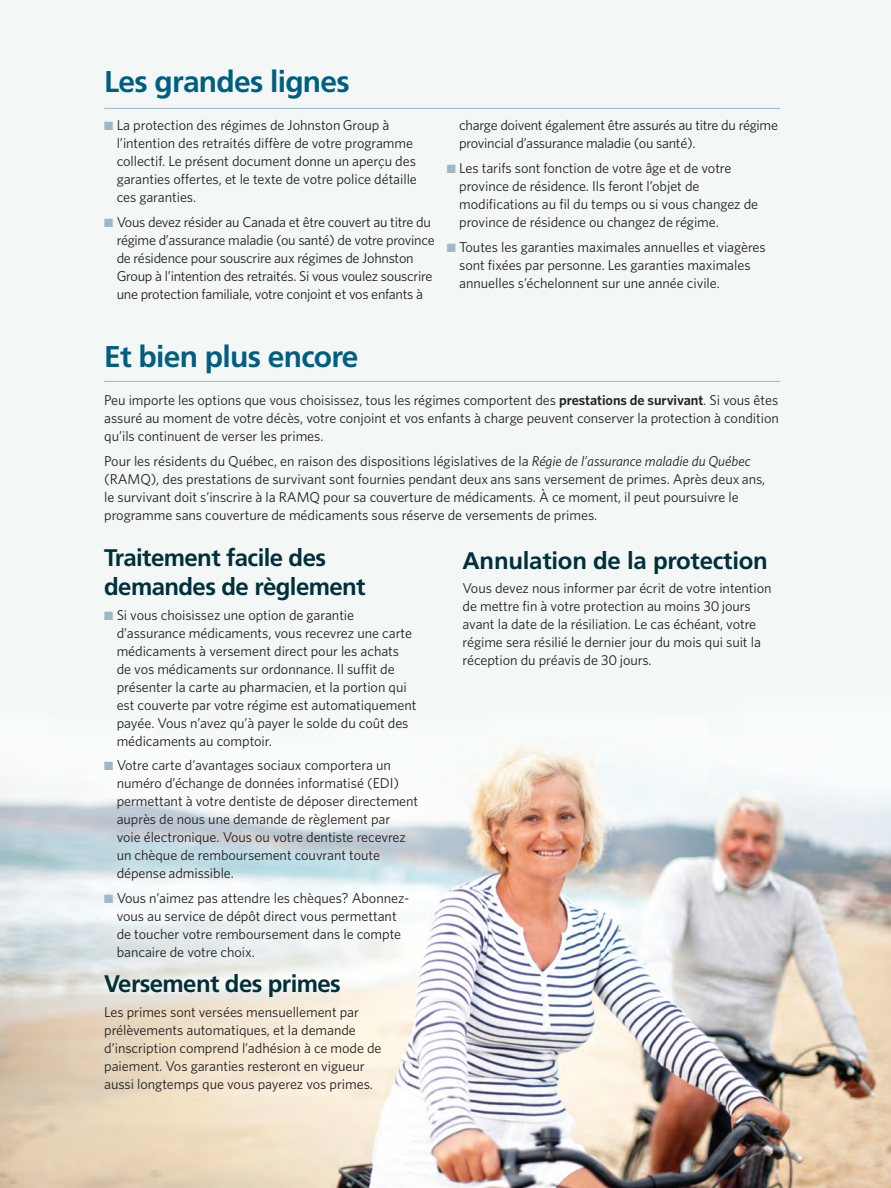
<style>
.page{position:relative;width:891px;height:1188px;background:#fff}
.page>*{position:absolute;margin:0;border:0;box-sizing:border-box;transform-origin:0 0}
.Headline{font:700 30px "Frutiger";letter-spacing:-.025em;color:#005e82}
.Headline-2{font:700 24px/28.5px "Frutiger";letter-spacing:-.025em;color:#012f3a}
.Body_Copy_F{font:14.25px/18px "Whitney";letter-spacing:-.005em;color:#231f20}
.s1{color:#9fb7c6}
.s2{font-weight:600}
.s3{font-style:italic}
</style>
<div class="page">
<img style="left:0;top:0;width:891px;height:1188px">
<hr style="left:104px;top:381px;width:676px;height:1px;background:#9fb7c6">
<hr style="left:104px;top:108px;width:676px;height:1px;background:#9fb7c6">
<p class="Headline" style="left:104px;top:64px;width:247px">Les grandes lignes</p>
<p class="Body_Copy_F" style="left:117px;top:116px;width:302px;text-indent:-12px"><span class="s1">■</span> La protection des régimes de Johnston Group à l’intention des retraités diffère de votre programme collectif. Le présent document donne un aperçu des garanties offertes, et le texte de votre police détaille ces garanties.</p>
<p class="Body_Copy_F" style="left:117px;top:213px;width:320px;text-indent:-12px"><span class="s1">■</span> Vous devez résider au Canada et être couvert au titre du régime d’assurance maladie (ou santé) de votre province de résidence pour souscrire aux régimes de Johnston Group à l’intention des retraités. Si vous voulez souscrire une protection familiale, votre conjoint et vos enfants à</p>
<p class="Body_Copy_F" style="left:459px;top:116px;width:320px">charge doivent également être assurés au titre du régime provincial d’assurance maladie (ou santé).</p>
<p class="Body_Copy_F" style="left:459px;top:159px;width:301px;text-indent:-12px"><span class="s1">■</span> Les tarifs sont fonction de votre âge et de votre province de résidence. Ils feront l’objet de modifications au fil du temps ou si vous changez de province de résidence ou changez de régime.</p>
<p class="Body_Copy_F" style="left:459px;top:238px;width:308px;text-indent:-12px"><span class="s1">■</span> Toutes les garanties maximales annuelles et viagères sont fixées par personne. Les garanties maximales annuelles s’échelonnent sur une année civile.</p>
<p class="Headline" style="left:104px;top:339px;width:256px">Et bien plus encore</p>
<p class="Body_Copy_F" style="left:104px;top:391px;width:676px;text-align:justify">Peu importe les options que vous choisissez, tous les régimes comportent des <span class="s2">prestations de survivant</span>. Si vous êtes assuré au moment de votre décès, votre conjoint et vos enfants à charge peuvent conserver la protection à condition qu’ils continuent de verser les primes.</p>
<p class="Body_Copy_F" style="left:104px;top:452px;width:663px">Pour les résidents du Québec, en raison des dispositions législatives de la <span class="s3">Régie de l’assurance maladie du Québec </span>(RAMQ), des prestations de survivant sont fournies pendant deux ans sans versement de primes. Après deux ans, le survivant doit s’inscrire à la RAMQ pour sa couverture de médicaments. À ce moment, il peut poursuivre le programme sans couverture de médicaments sous réserve de versements de primes.</p>
<p class="Headline-2" style="left:104px;top:544px;width:263px">Traitement facile des demandes de règlement</p>
<p class="Body_Copy_F" style="left:117px;top:605px;width:301px;text-indent:-12px"><span class="s1">■</span> Si vous choisissez une option de garantie d’assurance médicaments, vous recevrez une carte médicaments à versement direct pour les achats de vos médicaments sur ordonnance. Il suffit de présenter la carte au pharmacien, et la portion qui est couverte par votre régime est automatiquement payée. Vous n’avez qu’à payer le solde du coût des médicaments au comptoir.</p>
<p class="Body_Copy_F" style="left:117px;top:756px;width:303px;text-indent:-12px"><span class="s1">■</span> Votre carte d’avantages sociaux comportera un numéro d’échange de données informatisé (EDI) permettant à votre dentiste de déposer directement auprès de nous une demande de règlement par<br>voie électronique. Vous ou votre dentiste recevrez un chèque de remboursement couvrant toute dépense admissible.</p>
<p class="Body_Copy_F" style="left:117px;top:889px;width:294px;text-indent:-12px"><span class="s1">■</span> Vous n’aimez pas attendre les chèques? Abonnez&shy;vous au service de dépôt direct vous permettant de toucher votre remboursement dans le compte bancaire de votre choix.</p>
<p class="Headline-2" style="left:104px;top:970px;width:238px">Versement des primes</p>
<p class="Body_Copy_F" style="left:104px;top:1003px;width:279px">Les primes sont versées mensuellement par prélèvements automatiques, et la demande d’inscription comprend l’adhésion à ce mode de paiement. Vos garanties resteront en vigueur aussi longtemps que vous payerez vos primes.</p>
<p class="Headline-2" style="left:463px;top:546px;width:307px">Annulation de la protection</p>
<p class="Body_Copy_F" style="left:463px;top:579px;width:311px">Vous devez nous informer par écrit de votre intention de mettre fin à votre protection au moins 30 jours avant la date de la résiliation. Le cas échéant, votre régime sera résilié le dernier jour du mois qui suit la réception du préavis de 30 jours.</p>
</div>
